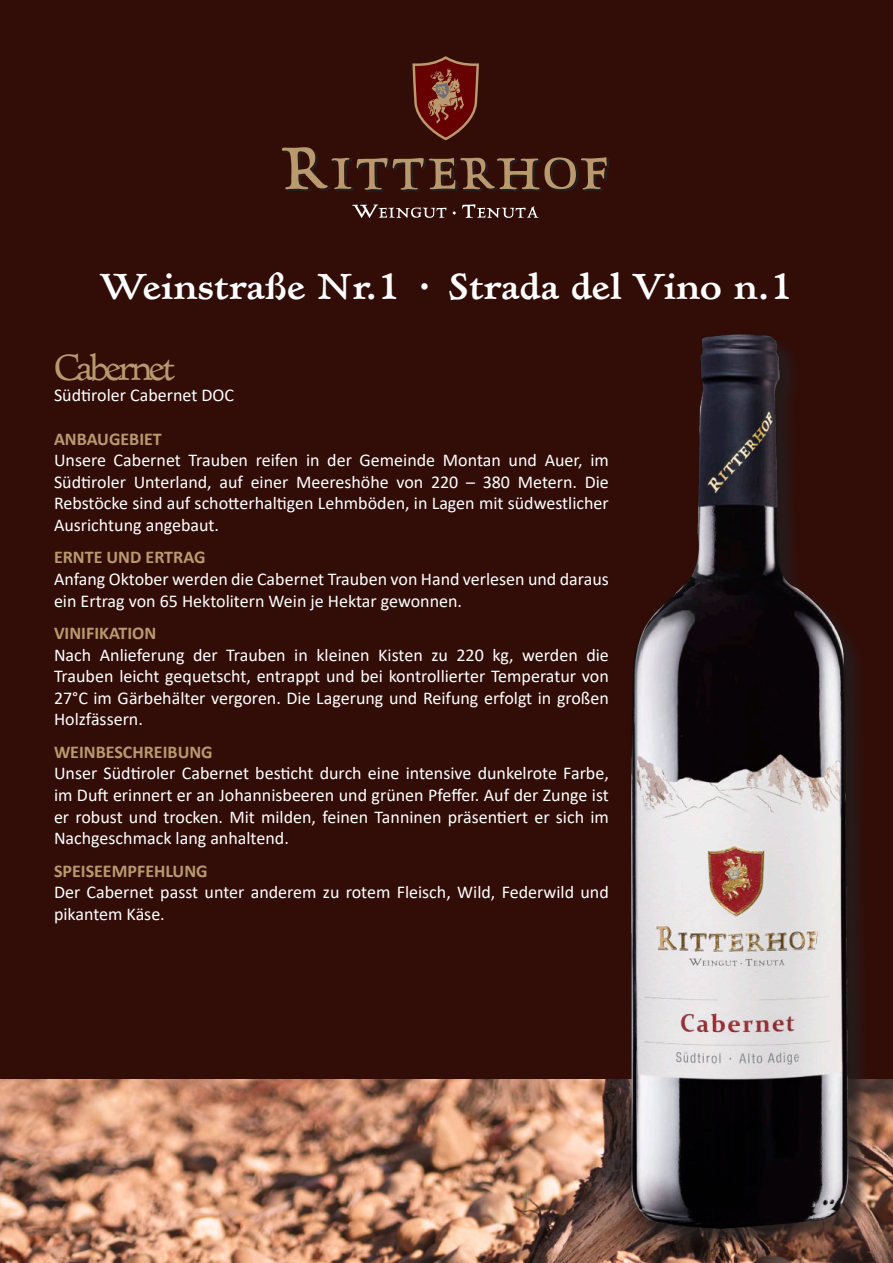
<style>
.page{position:relative;width:893px;height:1263px;background:#320d08}
.page>*{position:absolute;margin:0;border:0;box-sizing:border-box;transform-origin:0 0}
.t1{font:700 37.5px "Hadriano";color:#fff}
.t2{font:300 37.5px "Hadriano";letter-spacing:-.1em;color:#ba996e}
.t3{font:18px/21.6px "Calibri";color:#fff;text-align:justify}
.t4{font:700 18px "Calibri";color:#ba996e}
</style>
<div class="page">
<svg style="left:282px;top:147px;width:327px;height:71px"></svg>
<svg style="left:412px;top:56px;width:67px;height:84px"></svg>
<img style="left:0;top:1080px;width:893px;height:183px">
<img style="left:599px;top:334px;width:279px;height:903px">
<h1 class="t1" style="left:100px;top:264px;width:695px">Weinstraße Nr.1 · Strada del Vino n.1</h1>
<h1 class="t2" style="left:54px;top:345px;width:122px">Cabernet</h1>
<p class="t3" style="left:54px;top:384px;width:182px">Südtiroler Cabernet DOC</p>
<p class="t4" style="left:54px;top:428px;width:109px">ANBAUGEBIET</p>
<p class="t3" style="left:54px;top:449px;width:556px">Unsere Cabernet Trauben reifen in der Gemeinde Montan und Auer, im Südtiroler Unterland, auf einer Meereshöhe von 220 – 380 Metern. Die Rebstöcke sind auf schotterhaltigen Lehmböden, in Lagen mit südwestlicher Ausrichtung angebaut.</p>
<p class="t4" style="left:54px;top:547px;width:153px">ERNTE UND ERTRAG</p>
<p class="t3" style="left:54px;top:568px;width:556px">Anfang Oktober werden die Cabernet Trauben von Hand verlesen und daraus ein Ertrag von 65 Hektolitern Wein je Hektar gewonnen.</p>
<p class="t4" style="left:54px;top:622px;width:104px">VINIFIKATION</p>
<p class="t3" style="left:54px;top:643px;width:556px">Nach Anlieferung der Trauben in kleinen Kisten zu 220 kg, werden die Trauben leicht gequetscht, entrappt und bei kontrollierter Temperatur von 27°C im Gärbehälter vergoren. Die Lagerung und Reifung erfolgt in großen Holzfässern.</p>
<p class="t4" style="left:54px;top:741px;width:160px">WEINBESCHREIBUNG</p>
<p class="t3" style="left:54px;top:762px;width:556px">Unser Südtiroler Cabernet besticht durch eine intensive dunkelrote Farbe, im Duft erinnert er an Johannisbeeren und grünen Pfeffer. Auf der Zunge ist er robust und trocken. Mit milden, feinen Tanninen präsentiert er sich im Nachgeschmack lang anhaltend.</p>
<p class="t4" style="left:54px;top:860px;width:155px">SPEISEEMPFEHLUNG</p>
<p class="t3" style="left:54px;top:881px;width:556px">Der Cabernet passt unter anderem zu rotem Fleisch, Wild, Federwild und pikantem Käse.</p>
</div>
